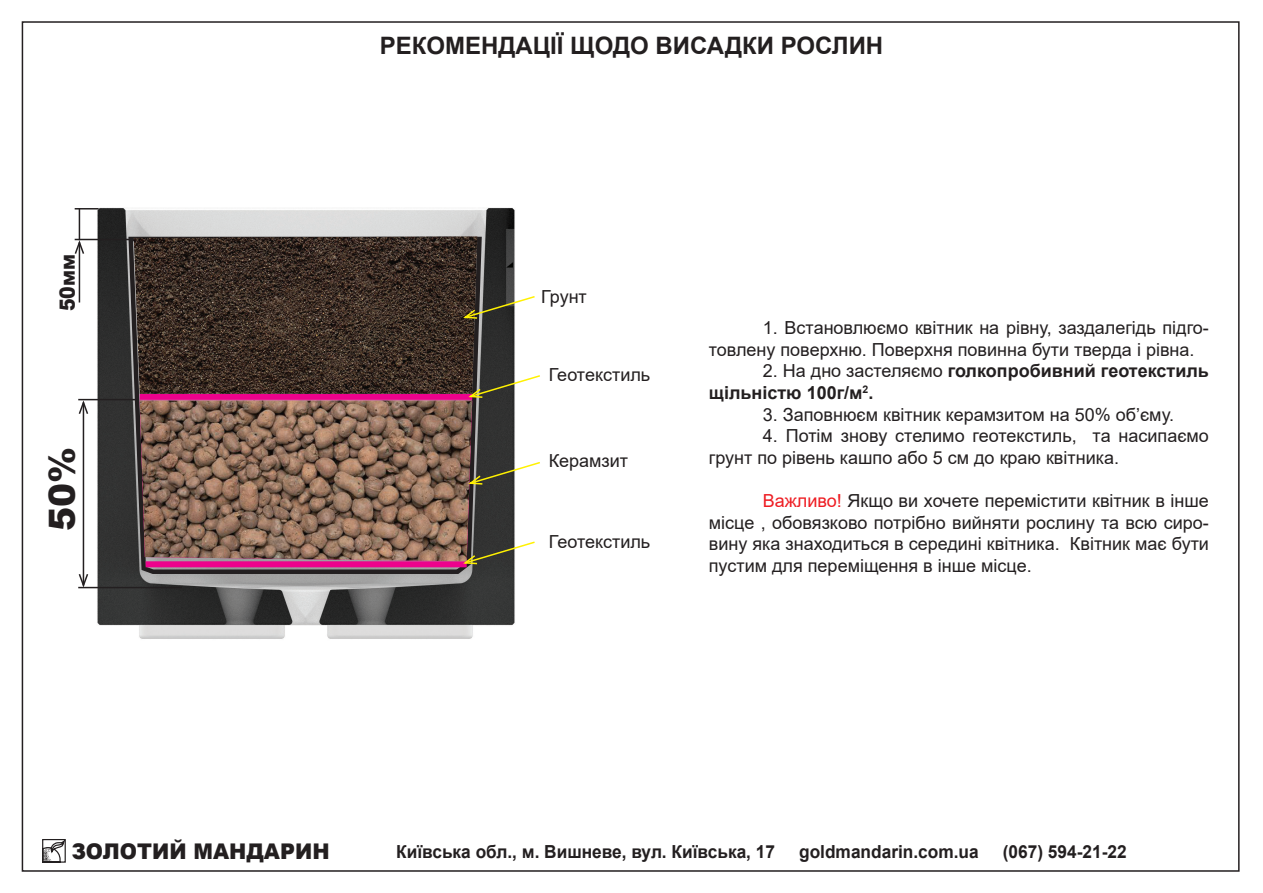
<style>
.page{position:relative;width:1263px;height:893px;background:#fff}
.page>*{position:absolute;margin:0;border:0;box-sizing:border-box;transform-origin:0 0}
.t1{font:900 36px "Arial";color:#231f20}
.t2{font:700 24px "Arial";color:#231f20}
.t3{font:900 21.6px "Arial";color:#231f20;scale:.96 1}
.t4{font:900 21px "Arial";color:#231f20;scale:.9 1}
.t5{font:18px/21.6px "Arial";color:#231f20}
.t6{font:700 18px "Arial";color:#231f20;scale:.96 1}
.t7{font:700 18px/21.6px "Arial";color:#231f20}
.s1{font-weight:400}
.s2{color:#ee1d23}
</style>
<div class="page">
<svg style="left:42px;top:839px;width:24px;height:24px"></svg>
<img style="left:84px;top:207px;width:431px;height:432px">
<svg style="left:126px;top:234px;width:358px;height:342px;background:#605a5c"></svg>
<div style="left:146px;top:561px;width:321px;height:6px;background:#ed028c"></div>
<img style="left:140px;top:401px;width:332px;height:160px">
<div style="left:140px;top:394px;width:332px;height:6px;background:#ed028c"></div>
<img style="left:134px;top:236px;width:343px;height:158px">
<svg style="left:461px;top:295px;width:74px;height:25px"></svg>
<svg style="left:466px;top:374px;width:74px;height:25px"></svg>
<svg style="left:461px;top:540px;width:74px;height:25px"></svg>
<svg style="left:466px;top:461px;width:74px;height:24px"></svg>
<hr style="left:78px;top:399px;width:60px;height:1px;background:#231f20">
<hr style="left:75px;top:239px;width:59px;height:1px;background:#231f20">
<hr style="left:75px;top:208px;width:24px;height:2px;background:#231f20">
<hr style="left:79px;top:209px;width:1px;height:31px;background:#231f20">
<hr style="left:83px;top:403px;width:1px;height:182px;background:#231f20">
<svg style="left:78px;top:398px;width:11px;height:18px"></svg>
<svg style="left:78px;top:572px;width:11px;height:18px"></svg>
<hr style="left:79px;top:242px;width:1px;height:60px;background:#231f20">
<svg style="left:74px;top:238px;width:11px;height:18px"></svg>
<hr style="left:78px;top:587px;width:104px;height:1px;background:#231f20">
<p class="t4" style="left:52px;top:311px;width:65px;rotate:-90deg">50мм</p>
<h1 class="t1" style="left:36px;top:530px;width:86px;rotate:-90deg">50%</h1>
<h2 class="t2" style="left:380px;top:29px;width:505px">РЕКОМЕНДАЦІЇ ЩОДО ВИСАДКИ РОСЛИН</h2>
<p class="t5" style="left:541px;top:285px;width:47px">Грунт</p>
<p class="t5" style="left:549px;top:363px;width:103px">Геотекстиль</p>
<p class="t5" style="left:549px;top:450px;width:81px">Керамзит</p>
<p class="t5" style="left:549px;top:531px;width:103px">Геотекстиль</p>
<p class="t5" style="left:709px;top:317px;width:502px;text-indent:54px">1. Встановлюємо квітник на рівну, заздалегідь підго&shy;товлену поверхню. Поверхня повинна бути тверда і рівна.</p>
<p class="t7" style="left:709px;top:360px;width:502px;text-indent:54px"><span class="s1">2. На дно застеляємо</span> голкопробивний геотекстиль щільністю 100г/м<sup>2</sup>.</p>
<p class="t5" style="left:763px;top:403px;width:413px">3. Заповнюєм квітник керамзитом на 50% об’єму.</p>
<p class="t5" style="left:709px;top:425px;width:502px;text-indent:54px">4. Потім знову стелимо геотекстиль, та насипаємо грунт по рівень кашпо або 5 см до краю квітника.</p>
<p class="t5" style="left:709px;top:490px;width:502px;text-align:justify;text-indent:54px"><span class="s2">Важливо!</span> Якщо ви хочете перемістити квітник в інше місце , обовязково потрібно вийняти рослину та всю сиро&shy;вину яка знаходиться в середині квітника. Квітник має бути пустим для переміщення в інше місце.</p>
<p class="t3" style="left:72px;top:835px;width:270px">ЗОЛОТИЙ МАНДАРИН</p>
<p class="t6" style="left:396px;top:839px;width:396px">Київська обл., м. Вишневе, вул. Київська, 17</p>
<p class="t6" style="left:799px;top:839px;width:189px">goldmandarin.com.ua</p>
<p class="t6" style="left:1003px;top:839px;width:131px">(067) 594-21-22</p>
</div>
